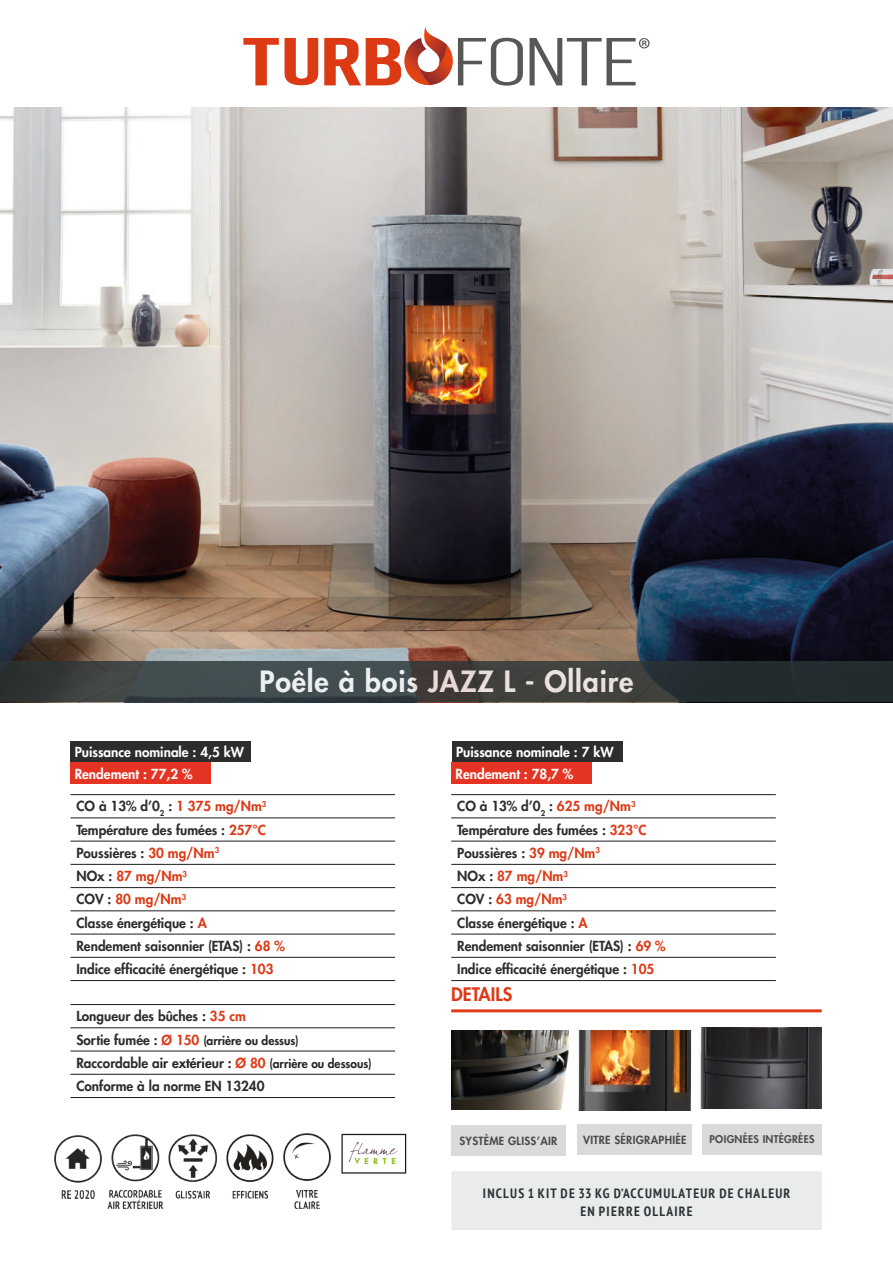
<style>
.page{position:relative;width:893px;height:1263px;background:#fff}
.page>*{position:absolute;margin:0;border:0;box-sizing:border-box;transform-origin:0 0}
.t1{font:800 28.5px "Futura LT";letter-spacing:.03em;color:#fff}
.t2{font:800 18.15px "Futura LT";color:#dd3b17}
.t3{font:800 13.5px/23.2px "Futura LT";color:#2e2d2c}
.t4{font:800 13.5px "Futura LT";color:#fff}
.t5{font:700 condensed 13.5px/18px "PT Sans";letter-spacing:.09em;color:#2b3537;text-align:center}
.t6{font:800 12px/23.2px "Futura LT";color:#252626}
.t7{font:800 10.95px "Futura LT";letter-spacing:.03em;color:#4b4b4a}
.t8{font:800 10.35px "Futura LT";letter-spacing:.03em;color:#4b4b4a}
.s1{color:#dc3915}
.s2{color:#dd3b17}
.s3{font-size:13.5px;color:#2e2d2c}
.s4{font-size:13.5px;color:#dd3b17}
.s5{font-size:13.5px}
</style>
<div class="page">
<hr style="left:70px;top:794px;width:325px;height:1px;background:#1d1d1b">
<hr style="left:70px;top:817px;width:325px;height:1px;background:#1d1d1b">
<hr style="left:70px;top:841px;width:325px;height:1px;background:#1d1d1b">
<hr style="left:70px;top:864px;width:325px;height:1px;background:#1d1d1b">
<hr style="left:70px;top:887px;width:325px;height:1px;background:#1d1d1b">
<hr style="left:70px;top:910px;width:325px;height:1px;background:#1d1d1b">
<hr style="left:70px;top:934px;width:325px;height:1px;background:#1d1d1b">
<hr style="left:70px;top:957px;width:325px;height:1px;background:#1d1d1b">
<hr style="left:70px;top:980px;width:325px;height:1px;background:#1d1d1b">
<hr style="left:70px;top:1004px;width:325px;height:1px;background:#1d1d1b">
<hr style="left:70px;top:1027px;width:325px;height:1px;background:#1d1d1b">
<hr style="left:70px;top:1051px;width:325px;height:1px;background:#1d1d1b">
<hr style="left:70px;top:1074px;width:325px;height:1px;background:#1d1d1b">
<hr style="left:70px;top:1097px;width:325px;height:1px;background:#1d1d1b">
<hr style="left:451px;top:794px;width:325px;height:1px;background:#1d1d1b">
<hr style="left:451px;top:817px;width:325px;height:1px;background:#1d1d1b">
<hr style="left:451px;top:841px;width:325px;height:1px;background:#1d1d1b">
<hr style="left:451px;top:864px;width:325px;height:1px;background:#1d1d1b">
<hr style="left:451px;top:887px;width:325px;height:1px;background:#1d1d1b">
<hr style="left:451px;top:910px;width:325px;height:1px;background:#1d1d1b">
<hr style="left:451px;top:934px;width:325px;height:1px;background:#1d1d1b">
<hr style="left:451px;top:957px;width:325px;height:1px;background:#1d1d1b">
<hr style="left:451px;top:980px;width:325px;height:1px;background:#1d1d1b">
<img style="left:578px;top:1030px;width:114px;height:80px">
<img style="left:0;top:107px;width:893px;height:596px">
<svg style="left:0;top:662px;width:893px;height:40px;background:#363d3d"></svg>
<img style="left:452px;top:1030px;width:116px;height:80px">
<img style="left:700px;top:1028px;width:122px;height:80px">
<div style="left:451px;top:1125px;width:115px;height:30px;background:#dadada"></div>
<div style="left:578px;top:1124px;width:114px;height:30px;background:#dadada"></div>
<div style="left:702px;top:1124px;width:120px;height:30px;background:#dadada"></div>
<hr style="left:451px;top:1009px;width:371px;height:3px;background:#df3c17">
<svg style="left:243px;top:38px;width:36px;height:47px"></svg>
<svg style="left:285px;top:38px;width:33px;height:47px"></svg>
<svg style="left:530px;top:38px;width:120px;height:47px"></svg>
<svg style="left:324px;top:27px;width:199px;height:59px"></svg>
<div style="left:70px;top:741px;width:181px;height:21px;background:#2e2d2c"></div>
<div style="left:452px;top:741px;width:170px;height:21px;background:#2e2d2c"></div>
<div style="left:70px;top:762px;width:141px;height:21px;background:#e63424"></div>
<div style="left:451px;top:762px;width:141px;height:21px;background:#e63424"></div>
<div style="left:452px;top:1172px;width:369px;height:57px;background:#eaebeb"></div>
<img style="left:169px;top:1134px;width:48px;height:65px">
<img style="left:54px;top:1135px;width:48px;height:63px">
<img style="left:108px;top:1134px;width:56px;height:76px">
<img style="left:226px;top:1134px;width:48px;height:64px">
<img style="left:283px;top:1134px;width:48px;height:74px">
<img style="left:348px;top:1141px;width:50px;height:24px">
<div style="left:341px;top:1134px;width:65px;height:39px;border:1px solid #1d1d1b"></div>
<h1 class="t1" style="left:259px;top:662px;width:376px">Poêle à bois JAZZ L - Ollaire</h1>
<p class="t4" style="left:75px;top:743px;width:171px">Puissance nominale : 4,5 kW</p>
<p class="t4" style="left:456px;top:743px;width:159px">Puissance nominale : 7 kW</p>
<p class="t4" style="left:75px;top:765px;width:119px">Rendement : 77,2 %</p>
<p class="t4" style="left:455px;top:765px;width:119px">Rendement : 78,7 %</p>
<p class="t3" style="left:76px;top:795px;width:210px">CO à 13% d’0<sub>2</sub> : <span class="s1">1 375 mg/Nm</span><sup>3<br></sup>Température des fumées : <span class="s1">257°C<br></span>Poussières : <span class="s1">30 mg/Nm</span><sup>3<br></sup>NOx : <span class="s1">87 mg/Nm</span><sup>3<br></sup>COV : <span class="s1">80 mg/Nm</span><sup>3<br></sup>Classe énergétique : <span class="s2">A<br></span>Rendement saisonnier (ETAS) : <span class="s1">68 %<br></span>Indice efficacité énergétique : <span class="s1">103</span></p>
<p class="t3" style="left:76px;top:1004px;width:171px">Longueur des bûches : <span class="s2">35 cm</span></p>
<p class="t6" style="left:76px;top:1028px;width:297px"><span class="s3">Sortie fumée :</span> <span class="s4">Ø 150</span> (arrière ou dessus)<br><span class="s3">Raccordable a</span><span class="s5">ir extérie</span><span class="s3">ur :</span> <span class="s4">Ø 80</span> (arrière ou dessous)</p>
<p class="t3" style="left:76px;top:1074px;width:190px">Conforme à la norme EN 13240</p>
<p class="t3" style="left:457px;top:795px;width:210px">CO à 13% d’0<sub>2</sub> : <span class="s1">625 mg/Nm</span><sup>3<br></sup>Température des fumées : <span class="s2">323°C<br></span>Poussières : <span class="s2">39 mg/Nm</span><sup>3<br></sup>NOx : <span class="s2">87 mg/Nm</span><sup>3<br></sup>COV : <span class="s2">63 mg/Nm</span><sup>3<br></sup>Classe énergétique : <span class="s2">A<br></span>Rendement saisonnier (ETAS) : <span class="s1">69 %<br></span>Indice efficacité énergétique : <span class="s1">105</span></p>
<h2 class="t2" style="left:451px;top:982px;width:63px">DETAILS</h2>
<p class="t7" style="left:459px;top:1133px;width:99px">SYSTÈME GLISS’AIR</p>
<p class="t7" style="left:583px;top:1132px;width:105px">VITRE SÉRIGRAPHIÉE</p>
<p class="t8" style="left:709px;top:1132px;width:107px">POIGNÉES INTÉGRÉES</p>
<p class="t5" style="left:483px;top:1184px;width:309px">INCLUS 1 KIT DE 33 KG D’ACCUMULATEUR DE CHALEUR<br>EN PIERRE OLLAIRE</p>
</div>
